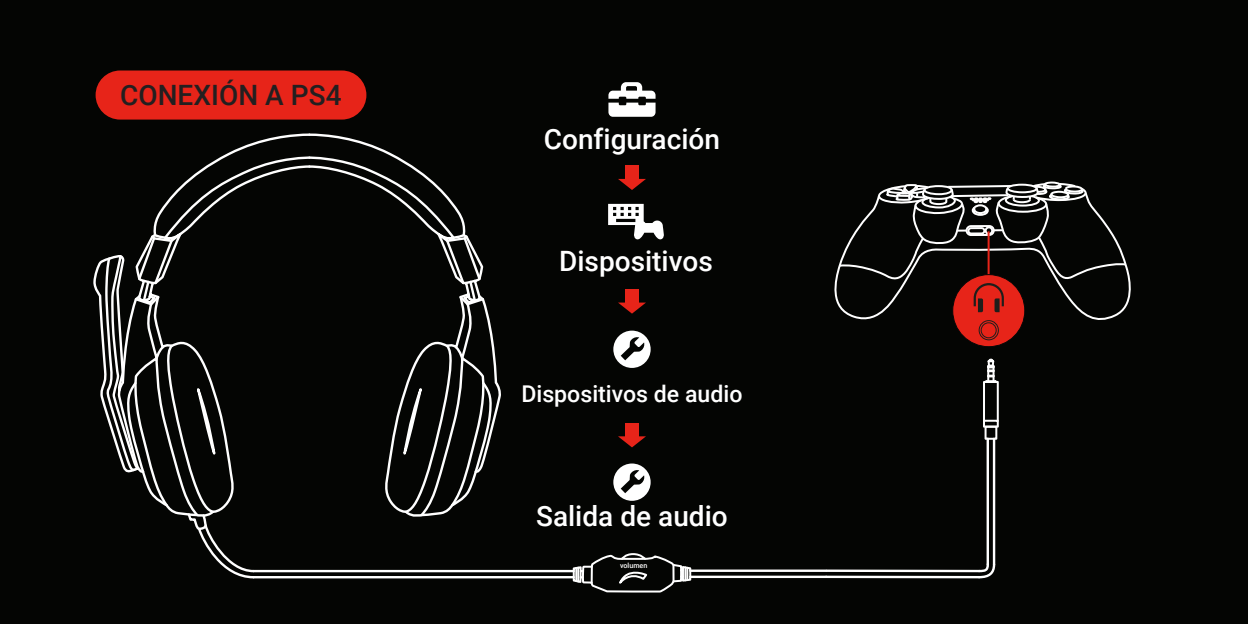
<style>
.page{position:relative;width:1248px;height:624px;background:#fff}
.page>*{position:absolute;margin:0;border:0;box-sizing:border-box;transform-origin:0 0}
.t1{font:500 28px "Roboto";color:#fff}
.t2{font:500 28px "Roboto";color:#231f20}
.t3{font:500 23.2px "Roboto";color:#fff}
.t4{font:500 7.2px "Roboto";color:#fff}
</style>
<div class="page">
<div style="left:0;top:0;width:1247px;height:624px;background:#040503"></div>
<div style="left:625px;top:165px;width:14px;height:15px;background:#e72419"></div>
<svg style="left:618px;top:179px;width:28px;height:11px"></svg>
<div style="left:625px;top:289px;width:14px;height:15px;background:#e72419"></div>
<svg style="left:618px;top:302px;width:28px;height:11px"></svg>
<div style="left:625px;top:423px;width:14px;height:14px;background:#e72419"></div>
<svg style="left:618px;top:436px;width:28px;height:11px"></svg>
<svg style="left:608px;top:82px;width:47px;height:35px"></svg>
<div style="left:96px;top:70px;width:270px;height:50px;background:#e72419;border-radius:25px"></div>
<svg style="left:608px;top:204px;width:56px;height:36px"></svg>
<svg style="left:613px;top:330px;width:37px;height:38px"></svg>
<svg style="left:613px;top:463px;width:37px;height:38px"></svg>
<svg style="left:834px;top:266px;width:297px;height:62px"></svg>
<div style="left:952px;top:274px;width:72px;height:72px;background:#e72419;border-radius:50%"></div>
<svg style="left:837px;top:181px;width:290px;height:131px"></svg>
<div style="left:978px;top:320px;width:20px;height:20px;border:1px solid #1e1e1b;border-radius:50%"></div>
<div style="left:980px;top:322px;width:16px;height:16px;border:1px solid #1e1e1b;border-radius:50%"></div>
<hr style="left:826px;top:569px;width:153px;height:3px;background:#fff">
<hr style="left:826px;top:575px;width:153px;height:3px;background:#fff">
<hr style="left:992px;top:439px;width:3px;height:125px;background:#fff">
<hr style="left:986px;top:439px;width:2px;height:125px;background:#fff">
<svg style="left:976px;top:562px;width:20px;height:17px"></svg>
<svg style="left:985px;top:358px;width:11px;height:23px"></svg>
<div style="left:982px;top:381px;width:16px;height:41px;border:2px solid #fff"></div>
<div style="left:984px;top:425px;width:13px;height:15px;border:2px solid #fff"></div>
<div style="left:982px;top:420px;width:16px;height:7px;border:2px solid #fff"></div>
<hr style="left:690px;top:569px;width:136px;height:3px;background:#fff">
<hr style="left:690px;top:575px;width:136px;height:3px;background:#fff">
<hr style="left:253px;top:576px;width:320px;height:2px;background:#fff">
<hr style="left:253px;top:570px;width:320px;height:2px;background:#fff">
<svg style="left:93px;top:133px;width:401px;height:446px"></svg>
<svg style="left:571px;top:553px;width:121px;height:40px"></svg>
<p class="t2" style="left:120px;top:75px;width:223px">CONEXIÓN A PS4</p>
<p class="t1" style="left:544px;top:119px;width:178px">Configuración</p>
<p class="t1" style="left:559px;top:242px;width:155px">Dispositivos</p>
<p class="t3" style="left:521px;top:377px;width:223px">Dispositivos de audio</p>
<p class="t1" style="left:536px;top:496px;width:193px">Salida de audio</p>
<p class="t4" style="left:620px;top:560px;width:29px">volumen</p>
</div>
